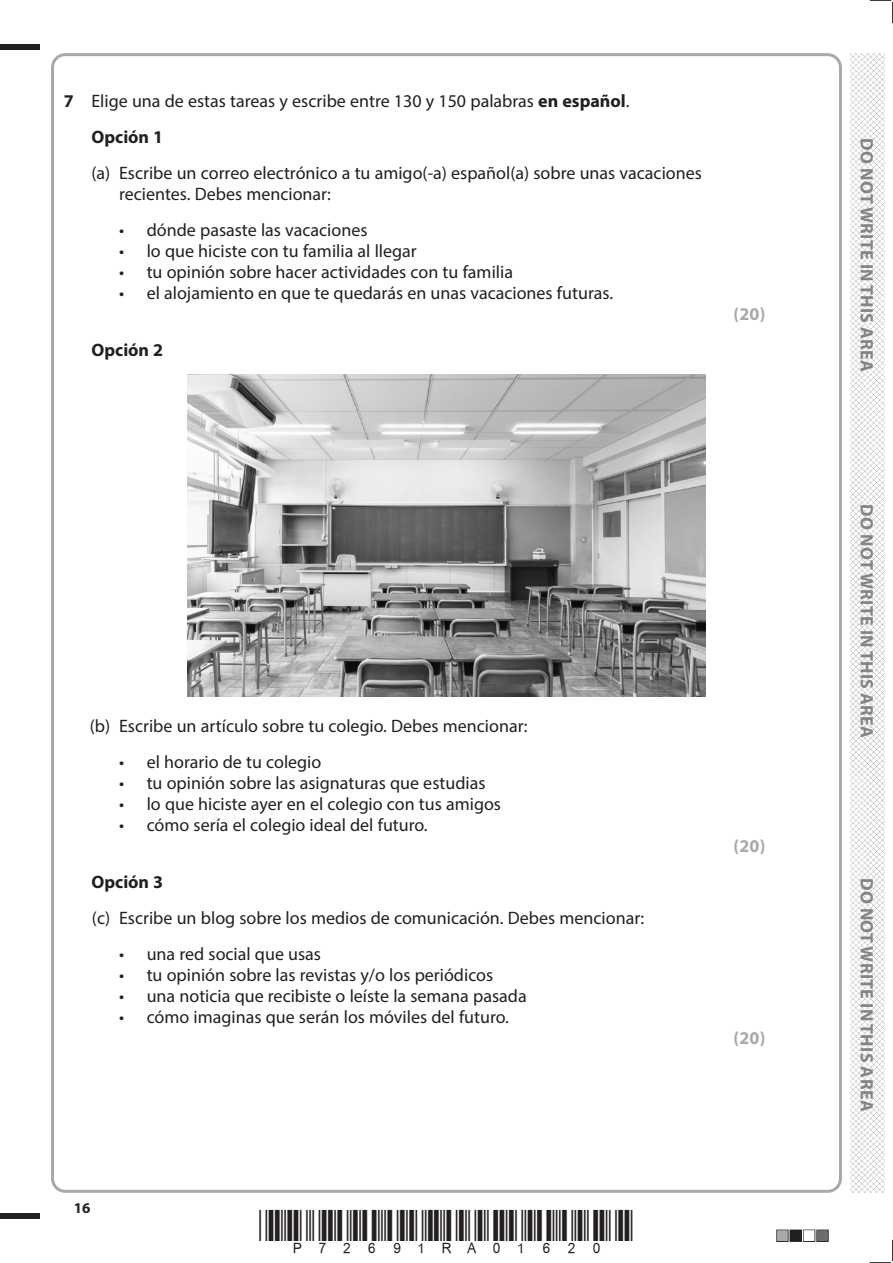
<style>
.page{position:relative;width:893px;height:1263px;background:#fff}
.page>*{position:absolute;margin:0;border:0;box-sizing:border-box;transform-origin:0 0}
.t1{font:18px/36px "Myriad Pro";color:#231f20}
.t2{font:700 18px "Myriad Pro";letter-spacing:.02em;color:#808285}
.t3{font:700 18px "Myriad Pro";color:#231f20}
.t4{font:700 18px "Myriad Pro";color:#a8a9ad}
.t5{font:700 15px "Myriad Pro";color:#231f20}
.s1{font-weight:700}
</style>
<div class="page">
<div style="left:0;top:44px;width:40px;height:5px;background:#231f20"></div>
<div style="left:0;top:1214px;width:40px;height:5px;background:#231f20"></div>
<svg style="left:870px;top:0;width:23px;height:23px"></svg>
<svg style="left:870px;top:1240px;width:23px;height:23px"></svg>
<img style="left:850px;top:53px;width:34px;height:1140px">
<img style="left:188px;top:374px;width:517px;height:322px">
<p class="t1" style="left:91px;top:83px;width:540px;text-indent:-28px"><span class="s1">7</span> Elige una de estas tareas y escribe entre 130 y 150 palabras <span class="s1">en español</span>.<br><span class="s1">Opción 1</span></p>
<p class="t1" style="left:119px;top:162px;width:584px;line-height:21px;text-indent:-28px">(a) Escribe un correo electrónico a tu amigo(-a) español(a) sobre unas vacaciones recientes. Debes mencionar:</p>
<p class="t1" style="left:119px;top:212px;width:250px">• dónde pasaste las vacaciones</p>
<p class="t1" style="left:119px;top:233px;width:299px">• lo que hiciste con tu familia al llegar</p>
<p class="t1" style="left:119px;top:254px;width:395px">• tu opinión sobre hacer actividades con tu familia</p>
<p class="t1" style="left:119px;top:275px;width:496px">• el alojamiento en que te quedarás en unas vacaciones futuras.</p>
<p class="t3" style="left:91px;top:338px;width:73px">Opción 2</p>
<p class="t4" style="left:734px;top:302px;width:33px">(20)</p>
<p class="t1" style="left:90px;top:708px;width:439px">(b) Escribe un artículo sobre tu colegio. Debes mencionar:</p>
<p class="t1" style="left:119px;top:744px;width:204px">• el horario de tu colegio</p>
<p class="t1" style="left:119px;top:765px;width:368px">• tu opinión sobre las asignaturas que estudias</p>
<p class="t1" style="left:119px;top:786px;width:384px">• lo que hiciste ayer en el colegio con tus amigos</p>
<p class="t1" style="left:119px;top:807px;width:310px">• cómo sería el colegio ideal del futuro.</p>
<p class="t3" style="left:91px;top:870px;width:73px">Opción 3</p>
<p class="t1" style="left:92px;top:900px;width:554px">(c) Escribe un blog sobre los medios de comunicación. Debes mencionar:</p>
<p class="t1" style="left:119px;top:935px;width:203px">• una red social que usas</p>
<p class="t1" style="left:119px;top:956px;width:376px">• tu opinión sobre las revistas y/o los periódicos</p>
<p class="t1" style="left:119px;top:977px;width:409px">• una noticia que recibiste o leíste la semana pasada</p>
<p class="t1" style="left:119px;top:999px;width:391px">• cómo imaginas que serán los móviles del futuro.</p>
<p class="t5" style="left:74px;top:1198px;width:18px">16</p>
<p class="t4" style="left:734px;top:834px;width:33px">(20)</p>
<p class="t4" style="left:734px;top:1026px;width:33px">(20)</p>
<p class="t2" style="left:878px;top:138px;width:235px;rotate:90deg">DO NOT WRITE IN THIS AREA</p>
<p class="t2" style="left:878px;top:504px;width:235px;rotate:90deg">DO NOT WRITE IN THIS AREA</p>
<p class="t2" style="left:878px;top:878px;width:235px;rotate:90deg">DO NOT WRITE IN THIS AREA</p>
</div>
